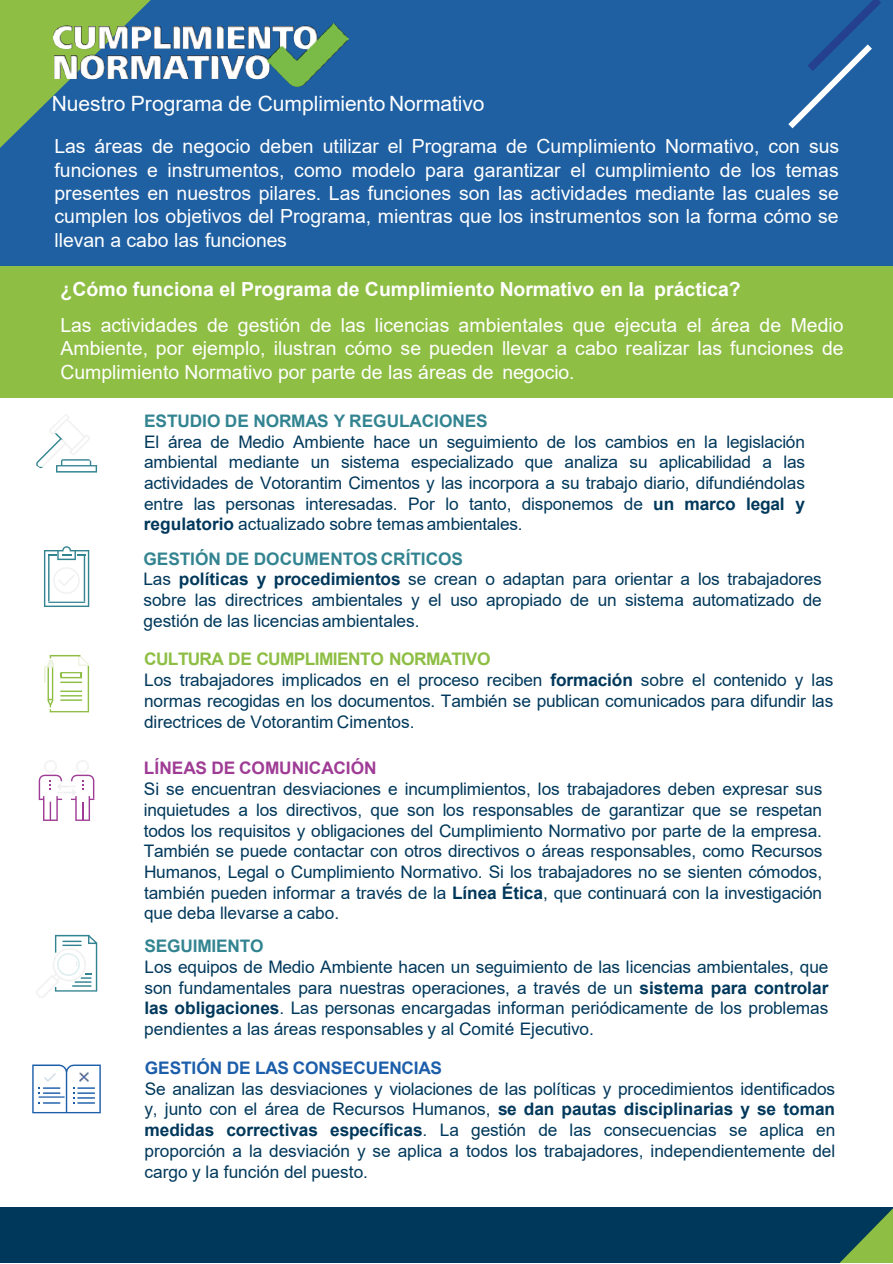
<style>
.page{position:relative;width:893px;height:1264px;background:#fff}
.page>*{position:absolute;margin:0;border:0;box-sizing:border-box;transform-origin:0 0}
.t1{font:21px "Arial";color:#fff}
.t2{font:19.5px/23.4px "Arial";color:#fff;text-align:justify}
.t3{font:700 19.5px "Arial";color:#fff}
.t4{font:17.25px/20.7px "Arial";letter-spacing:-.005em;color:#00385b;text-align:justify}
.t5{font:700 17.25px "Arial";letter-spacing:-.005em;color:#338491}
.t6{font:700 17.25px "Arial";letter-spacing:-.01em;color:#1c5eaa}
.t7{font:700 17.25px "Arial";letter-spacing:-.005em;color:#9f3c95}
.s1{font-weight:700}
.s2{font-weight:700;color:#338491}
.s3{font-weight:700;color:#8ebe44}
</style>
<div class="page">
<div style="left:0;top:0;width:892px;height:266px;background:#1f60a3"></div>
<svg style="left:0;top:0;width:151px;height:148px"></svg>
<svg style="left:788px;top:0;width:93px;height:129px"></svg>
<div style="left:0;top:266px;width:892px;height:131px;background:#8ebe44"></div>
<div style="left:0;top:1208px;width:892px;height:55px;background:#00385b"></div>
<svg style="left:839px;top:1209px;width:53px;height:54px"></svg>
<img style="left:54px;top:24px;width:295px;height:62px">
<img style="left:44px;top:663px;width:4px;height:20px">
<svg style="left:48px;top:655px;width:41px;height:57px"></svg>
<hr style="left:60px;top:699px;width:22px;height:2px;background:#8ebe44">
<svg style="left:44px;top:546px;width:45px;height:61px"></svg>
<img style="left:53px;top:568px;width:27px;height:26px">
<svg style="left:55px;top:935px;width:42px;height:56px"></svg>
<img style="left:36px;top:948px;width:49px;height:49px">
<svg style="left:32px;top:1064px;width:69px;height:49px"></svg>
<svg style="left:39px;top:760px;width:23px;height:61px"></svg>
<svg style="left:71px;top:760px;width:23px;height:61px"></svg>
<img style="left:57px;top:783px;width:19px;height:12px">
<svg style="left:36px;top:459px;width:61px;height:13px"></svg>
<img style="left:40px;top:415px;width:50px;height:52px">
<p class="t1" style="left:52px;top:90px;width:434px">Nuestro Programa de Cumplimiento Normativo</p>
<p class="t2" style="left:54px;top:134px;width:786px">Las áreas de negocio deben utilizar el Programa de Cumplimiento Normativo, con sus funciones e instrumentos, como modelo para garantizar el cumplimiento de los temas presentes en nuestros pilares. Las funciones son las actividades mediante las cuales se cumplen los objetivos del Programa, mientras que los instrumentos son la forma cómo se llevan a cabo las funciones</p>
<p class="t3" style="left:61px;top:276px;width:681px">¿Cómo funciona el Programa de Cumplimiento Normativo en la práctica?</p>
<p class="t2" style="left:60px;top:313px;width:784px">Las actividades de gestión de las licencias ambientales que ejecuta el área de Medio Ambiente, por ejemplo, ilustran cómo se pueden llevar a cabo realizar las funciones de Cumplimiento Normativo por parte de las áreas de negocio.</p>
<p class="t5" style="left:144px;top:409px;width:345px">ESTUDIO DE NORMAS Y REGULACIONES</p>
<p class="t4" style="left:144px;top:431px;width:662px">El área de Medio Ambiente hace un seguimiento de los cambios en la legislación ambiental mediante un sistema especializado que analiza su aplicabilidad a las actividades de Votorantim Cimentos y las incorpora a su trabajo diario, difundiéndolas entre las personas interesadas. Por lo tanto, disponemos de <span class="s1">un marco legal y regulatorio</span> actualizado sobre temas ambientales.</p>
<p class="t4" style="left:143px;top:548px;width:680px;text-align:left"><span class="s2">GESTIÓN DE DOCUMENTOS CRÍTICOS<br></span>Las <span class="s1">políticas y procedimientos</span> se crean o adaptan para orientar a los trabajadores sobre las directrices ambientales y el uso apropiado de un sistema automatizado de gestión de las licencias ambientales.</p>
<p class="t4" style="left:144px;top:649px;width:690px;text-align:left"><span class="s3">CULTURA DE CUMPLIMIENTO NORMATIVO<br></span>Los trabajadores implicados en el proceso reciben <span class="s1">formación</span> sobre el contenido y las normas recogidas en los documentos. También se publican comunicados para difundir las directrices de Votorantim Cimentos.</p>
<p class="t7" style="left:144px;top:756px;width:234px">LÍNEAS DE COMUNICACIÓN</p>
<p class="t4" style="left:144px;top:778px;width:680px">Si se encuentran desviaciones e incumplimientos, los trabajadores deben expresar sus inquietudes a los directivos, que son los responsables de garantizar que se respetan todos los requisitos y obligaciones del Cumplimiento Normativo por parte de la empresa.<br>También se puede contactar con otros directivos o áreas responsables, como Recursos Humanos, Legal o Cumplimiento Normativo. Si los trabajadores no se sienten cómodos, también pueden informar a través de la <span class="s1">Línea Ética</span>, que continuará con la investigación que deba llevarse a cabo.</p>
<p class="t5" style="left:144px;top:934px;width:120px">SEGUIMIENTO</p>
<p class="t4" style="left:144px;top:956px;width:685px">Los equipos de Medio Ambiente hacen un seguimiento de las licencias ambientales, que son fundamentales para nuestras operaciones, a través de un <span class="s1">sistema para controlar las obligaciones</span>. Las personas encargadas informan periódicamente de los problemas pendientes a las áreas responsables y al Comité Ejecutivo.</p>
<p class="t6" style="left:145px;top:1056px;width:299px">GESTIÓN DE LAS CONSECUENCIAS</p>
<p class="t4" style="left:144px;top:1078px;width:692px">Se analizan las desviaciones y violaciones de las políticas y procedimientos identificados y, junto con el área de Recursos Humanos, <span class="s1">se dan pautas disciplinarias y se toman medidas correctivas específicas</span>. La gestión de las consecuencias se aplica en proporción a la desviación y se aplica a todos los trabajadores, independientemente del cargo y la función del puesto.</p>
</div>
